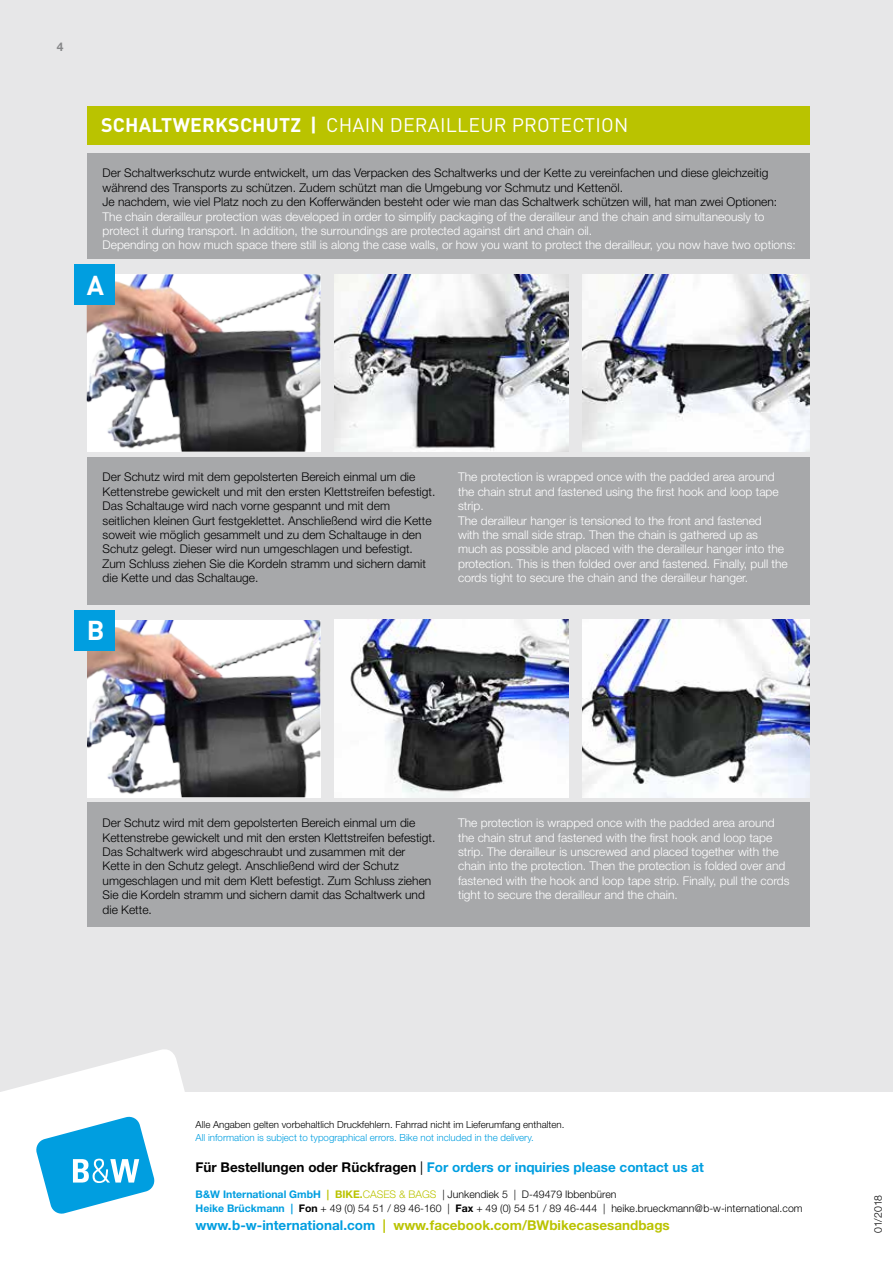
<style>
.page{position:relative;width:893px;height:1263px;background:#e7e7e8}
.page>*{position:absolute;margin:0;border:0;box-sizing:border-box;transform-origin:0 0}
.t1{font:700 27px "DINOT";color:#fff}
.t2{font:19.5px "DINOT";letter-spacing:.01em;color:#fff}
.t3{font:700 13.5px "Helvetica Neue LT Std";color:#009ee0}
.t4{font:700 13.5px "Helvetica Neue LT Std";color:#bac300}
.t5{font:300 12px/14.4px "Helvetica Neue LT Std";color:#000}
.t6{font:300 12px/14.4px "Helvetica Neue LT Std";color:#fff}
.t7{font:700 12px "Helvetica Neue LT Std";color:#87888a}
.t8{font:300 10.5px/13.6px "Helvetica Neue LT Std";color:#000}
.t9{font:300 9.75px "Helvetica Neue LT Std";color:#000}
.t10{font:300 9.75px "Helvetica Neue LT Std";color:#009ee0}
.s1{font-weight:700}
.s2{color:#000}
.s3{font-weight:400;color:#000}
.s4{font-weight:700;color:#009ee0}
.s5{font-weight:700;color:#bac300}
.s6{color:#bac300}
.s7{color:#009ee0}
</style>
<div class="page">
<div style="left:87px;top:457px;width:723px;height:148px;background:#a7a8aa"></div>
<div style="left:87px;top:153px;width:723px;height:105px;background:#a7a8aa"></div>
<div style="left:87px;top:802px;width:723px;height:125px;background:#a7a8aa"></div>
<div style="left:87px;top:106px;width:723px;height:39px;background:#bac300"></div>
<img style="left:334px;top:274px;width:234px;height:178px">
<img style="left:582px;top:274px;width:228px;height:178px">
<img style="left:334px;top:620px;width:234px;height:177px">
<img style="left:582px;top:620px;width:228px;height:177px">
<img style="left:87px;top:274px;width:233px;height:178px">
<img style="left:87px;top:620px;width:233px;height:177px">
<div style="left:74px;top:264px;width:41px;height:41px;background:#009ee0"></div>
<div style="left:74px;top:610px;width:41px;height:40px;background:#009ee0"></div>
<hr style="left:892px;top:0;width:1px;height:170px;background:#fff">
<svg style="left:0;top:1049px;width:215px;height:44px"></svg>
<div style="left:0;top:1093px;width:893px;height:170px;background:#fff"></div>
<svg style="left:36px;top:1116px;width:119px;height:97px"></svg>
<p class="t7" style="left:57px;top:39px;width:8px">4</p>
<h2 class="t2" style="left:101px;top:113px;width:529px"><span class="s1">SCHALTWERKSCHUTZ |</span> CHAIN DERAILLEUR PROTECTION</h2>
<p class="t5" style="left:103px;top:166px;width:676px">Der Schaltwerkschutz wurde entwickelt, um das Verpacken des Schaltwerks und der Kette zu vereinfachen und diese gleichzeitig während des Transports zu schützen. Zudem schützt man die Umgebung vor Schmutz und Kettenöl.<br>Je nachdem, wie viel Platz noch zu den Kofferwänden besteht oder wie man das Schaltwerk schützen will, hat man zwei Optionen:</p>
<p class="t6" style="left:103px;top:209px;width:695px">The chain derailleur protection was developed in order to simplify packaging of the derailleur and the chain and simultaneously to protect it during transport. In addition, the surroundings are protected against dirt and chain oil.<br>Depending on how much space there still is along the case walls, or how you want to protect the derailleur, you now have two options:</p>
<h1 class="t1" style="left:87px;top:267px;width:19px">A</h1>
<p class="t5" style="left:103px;top:470px;width:334px">Der Schutz wird mit dem gepolsterten Bereich einmal um die Kettenstrebe gewickelt und mit den ersten Klettstreifen befestigt.<br>Das Schaltauge wird nach vorne gespannt und mit dem seitlichen kleinen Gurt festgeklettet. Anschließend wird die Kette soweit wie möglich gesammelt und zu dem Schaltauge in den Schutz gelegt. Dieser wird nun umgeschlagen und befestigt.<br>Zum Schluss ziehen Sie die Kordeln stramm und sichern damit die Kette und das Schaltauge.</p>
<p class="t6" style="left:458px;top:470px;width:331px">The protection is wrapped once with the padded area around the chain strut and fastened using the first hook and loop tape strip.<br>The derailleur hanger is tensioned to the front and fastened<br>with the small side strap. Then the chain is gathered up as much as possible and placed with the derailleur hanger into the protection. This is then folded over and fastened. Finally, pull the cords tight to secure the chain and the derailleur hanger.</p>
<h1 class="t1" style="left:87px;top:613px;width:19px">B</h1>
<p class="t5" style="left:103px;top:815px;width:334px">Der Schutz wird mit dem gepolsterten Bereich einmal um die Kettenstrebe gewickelt und mit den ersten Klettstreifen befestigt.<br>Das Schaltwerk wird abgeschraubt und zusammen mit der Kette in den Schutz gelegt. Anschließend wird der Schutz umgeschlagen und mit dem Klett befestigt. Zum Schluss ziehen Sie die Kordeln stramm und sichern damit das Schaltwerk und die Kette.</p>
<p class="t6" style="left:458px;top:815px;width:333px">The protection is wrapped once with the padded area around the chain strut and fastened with the first hook and loop tape strip. The derailleur is unscrewed and placed together with the chain into the protection. Then the protection is folded over and fastened with the hook and loop tape strip. Finally, pull the cords tight to secure the derailleur and the chain.</p>
<p class="t9" style="left:196px;top:1118px;width:370px">Alle Angaben gelten vorbehaltlich Druckfehlern. Fahrrad nicht im Lieferumfang enthalten.</p>
<p class="t10" style="left:196px;top:1132px;width:340px">All information is subject to typographical errors. Bike not included in the delivery.</p>
<p class="t3" style="left:196px;top:1159px;width:510px"><span class="s2">Für Bestellungen oder Rückfragen</span> <span class="s3">|</span> For orders or inquiries please contact us at</p>
<p class="t8" style="left:196px;top:1187px;width:608px"><span class="s4">B&amp;W International GmbH</span> <span class="s5">| BIKE.</span><span class="s6">CASES &amp; BAGS</span> | Junkendiek 5 | D-49479 Ibbenbüren<br><span class="s4">Heike Brückmann |</span> <span class="s1">Fon</span> + 49 (0) 54 51 / 89 46-160 | <span class="s1">Fax</span> + 49 (0) 54 51 / 89 46-444 | heike.brueckmann@b-w-international.com</p>
<p class="t4" style="left:196px;top:1216px;width:476px"><span class="s7">www.b-w-international.com</span> | www.facebook.com/BWbikecasesandbags</p>
<p class="t8" style="left:871px;top:1233px;width:40px;rotate:-90deg">01/2018</p>
</div>
